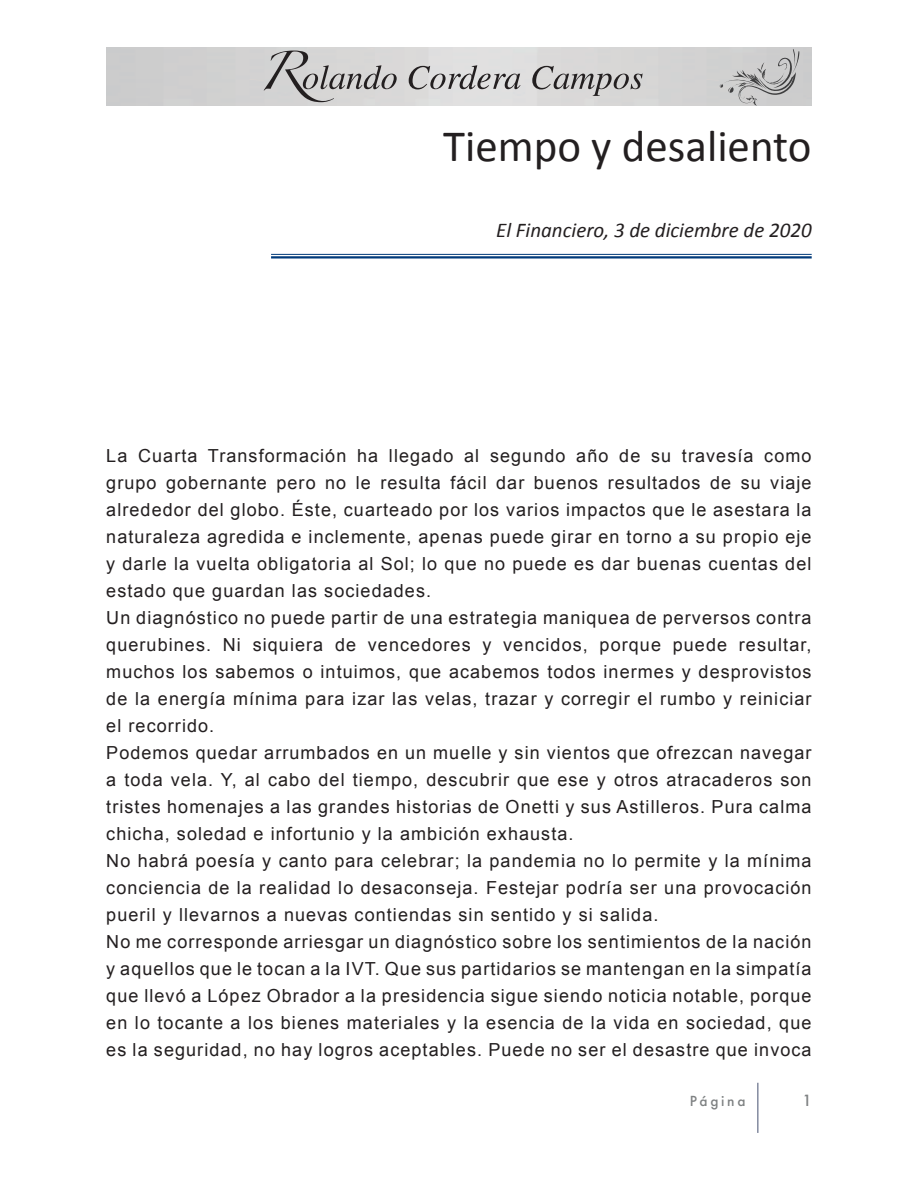
<style>
.page{position:relative;width:918px;height:1188px;background:#fff}
.page>*{position:absolute;margin:0;border:0;box-sizing:border-box;transform-origin:0 0}
.t1{font:45px "Calibri";color:#231f20}
.t2{font:italic 21px "Calibri";color:#231f20}
.t3{font:18px/27px "Arial";letter-spacing:.06em;color:#231f20;text-align:justify}
.t4{font:500 15px "Futura";color:#7e8182}
.t5{font:500 13.5px "Futura";letter-spacing:.2em;color:#7e8182}
</style>
<div class="page">
<svg style="left:264px;top:51px;width:133px;height:51px;background:#bbbaba"></svg>
<svg style="left:409px;top:65px;width:112px;height:24px;background:#b4b3b3"></svg>
<svg style="left:532px;top:66px;width:111px;height:30px;background:#b6b5b5"></svg>
<svg style="left:719px;top:49px;width:80px;height:57px;background:#bfbfbf"></svg>
<hr style="left:757px;top:1083px;width:2px;height:50px;background:#848ba0">
<hr style="left:271px;top:254px;width:541px;height:1px;background:#013a7a">
<hr style="left:271px;top:256px;width:541px;height:3px;background:#013a7a">
<p class="t1" style="left:443px;top:118px;width:370px">Tiempo y desaliento</p>
<p class="t2" style="left:496px;top:216px;width:317px">El Financiero, 3 de diciembre de 2020</p>
<p class="t3" style="left:106px;top:442px;width:707px">La Cuarta Transformación ha llegado al segundo año de su travesía como grupo gobernante pero no le resulta fácil dar buenos resultados de su viaje alrededor del globo. Éste, cuarteado por los varios impactos que le asestara la naturaleza agredida e inclemente, apenas puede girar en torno a su propio eje y darle la vuelta obligatoria al Sol; lo que no puede es dar buenas cuentas del estado que guardan las sociedades.</p>
<p class="t3" style="left:106px;top:604px;width:707px">Un diagnóstico no puede partir de una estrategia maniquea de perversos contra querubines. Ni siquiera de vencedores y vencidos, porque puede resultar, muchos los sabemos o intuimos, que acabemos todos inermes y desprovistos de la energía mínima para izar las velas, trazar y corregir el rumbo y reiniciar el recorrido.</p>
<p class="t3" style="left:106px;top:739px;width:707px">Podemos quedar arrumbados en un muelle y sin vientos que ofrezcan navegar a toda vela. Y, al cabo del tiempo, descubrir que ese y otros atracaderos son tristes homenajes a las grandes historias de Onetti y sus Astilleros. Pura calma chicha, soledad e infortunio y la ambición exhausta.</p>
<p class="t3" style="left:106px;top:847px;width:707px">No habrá poesía y canto para celebrar; la pandemia no lo permite y la mínima conciencia de la realidad lo desaconseja. Festejar podría ser una provocación pueril y llevarnos a nuevas contiendas sin sentido y si salida.</p>
<p class="t3" style="left:106px;top:928px;width:707px">No me corresponde arriesgar un diagnóstico sobre los sentimientos de la nación y aquellos que le tocan a la IVT. Que sus partidarios se mantengan en la simpatía que llevó a López Obrador a la presidencia sigue siendo noticia notable, porque en lo tocante a los bienes materiales y la esencia de la vida en sociedad, que es la seguridad, no hay logros aceptables. Puede no ser el desastre que invoca</p>
<p class="t5" style="left:690px;top:1092px;width:57px">Página</p>
<p class="t4" style="left:802px;top:1091px;width:11px">1</p>
</div>
